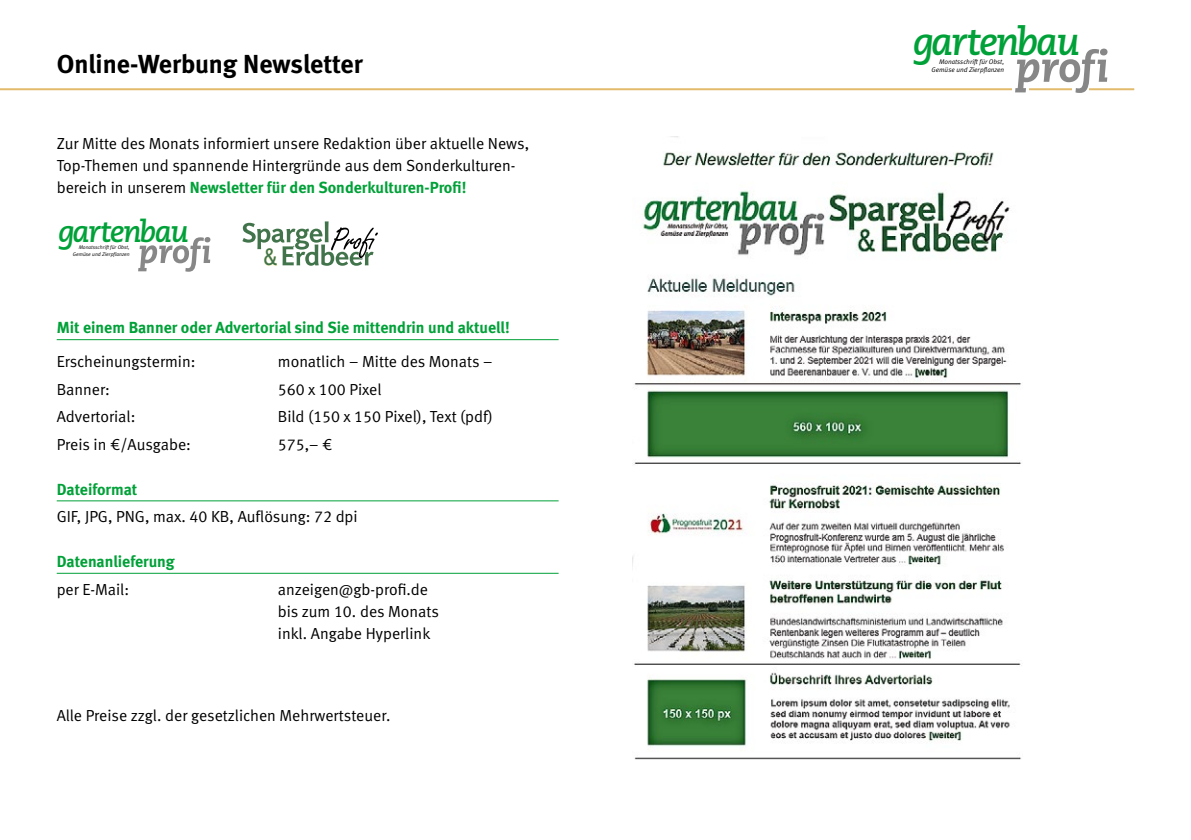
<style>
.page{position:relative;width:1191px;height:840px;background:#fff}
.page>*{position:absolute;margin:0;border:0;box-sizing:border-box;transform-origin:0 0}
.t1{font:italic 700 38.8px "Caecilia LT";letter-spacing:-.055em;color:#00a138}
.t2{font:italic 700 30.4px "Caecilia LT";letter-spacing:-.055em;color:#00a138}
.t3{font:26px "Meta Bold LF";color:#000}
.t4{font:24px "Linotype Projekt";color:#42744b;scale:.85 1}
.t5{font:16px/22px "Meta Normal LF";color:#000}
.t6{font:16px "Meta Bold LF";color:#00a138}
.t7{font:italic 6.8px/8px "Meta Normal LF";color:#000;text-align:right}
.t8{font:italic 5.2px/6.4px "Meta Normal LF";color:#000;text-align:right}
.s1{font-family:"Meta Normal LF";color:#000}
</style>
<div class="page">
<hr style="left:57px;top:339px;width:501px;height:1px;background:#00a138">
<hr style="left:57px;top:500px;width:501px;height:1px;background:#00a138">
<hr style="left:57px;top:572px;width:501px;height:1px;background:#00a138">
<svg style="left:138px;top:237px;width:72px;height:34px"></svg>
<svg style="left:242px;top:221px;width:136px;height:45px"></svg>
<img style="left:632px;top:136px;width:389px;height:624px">
<hr style="left:0;top:88px;width:1134px;height:2px;background:#e1bb6b">
<div style="left:1012px;top:85px;width:16px;height:7px;background:#fff"></div>
<svg style="left:1015px;top:49px;width:92px;height:44px"></svg>
<h3 class="t3" style="left:57px;top:48px;width:307px">Online-Werbung Newsletter</h3>
<p class="t5" style="left:57px;top:132px;width:474px">Zur Mitte des Monats informiert unsere Redaktion über aktuelle News,<br>Top-Themen und spannende Hintergründe aus dem Sonderkulturen-</p>
<p class="t6" style="left:57px;top:178px;width:411px"><span class="s1">bereich in unserem</span> Newsletter für den Sonderkulturen-Profi!</p>
<h2 class="t2" style="left:58px;top:214px;width:132px">gartenbau</h2>
<p class="t8" style="left:73px;top:244px;width:58px">Monatsschrift für Obst,<br>Gemüse und Zierpflanzen</p>
<h3 class="t4" style="left:263px;top:243px;width:19px">&amp;</h3>
<p class="t6" style="left:57px;top:318px;width:454px">Mit einem Banner oder Advertorial sind Sie mittendrin und aktuell!</p>
<p class="t5" style="left:57px;top:350px;width:140px">Erscheinungstermin:</p>
<p class="t5" style="left:278px;top:350px;width:216px">monatlich – Mitte des Monats –</p>
<p class="t5" style="left:57px;top:377px;width:55px">Banner:</p>
<p class="t5" style="left:278px;top:377px;width:105px">560 x 100 Pixel</p>
<p class="t5" style="left:57px;top:405px;width:80px">Advertorial:</p>
<p class="t5" style="left:278px;top:405px;width:216px">Bild (150 x 150 Pixel), Text (pdf)</p>
<p class="t5" style="left:57px;top:433px;width:136px">Preis in ¤/Ausgabe:</p>
<p class="t5" style="left:278px;top:433px;width:56px">575,– ¤</p>
<p class="t6" style="left:57px;top:479px;width:82px">Dateiformat</p>
<p class="t5" style="left:57px;top:505px;width:302px">GIF, JPG, PNG, max. 40 KB, Auflösung: 72 dpi</p>
<p class="t6" style="left:57px;top:551px;width:119px">Datenanlieferung</p>
<p class="t5" style="left:57px;top:577px;width:74px">per E-Mail:</p>
<p class="t5" style="left:278px;top:577px;width:162px">anzeigen@gb-profi.de bis zum 10. des Monats inkl. Angabe Hyperlink</p>
<p class="t5" style="left:57px;top:704px;width:335px">Alle Preise zzgl. der gesetzlichen Mehrwertsteuer.</p>
<h1 class="t1" style="left:913px;top:19px;width:169px">gartenbau</h1>
<p class="t7" style="left:931px;top:58px;width:74px">Monatsschrift für Obst,<br>Gemüse und Zierpflanzen</p>
</div>
